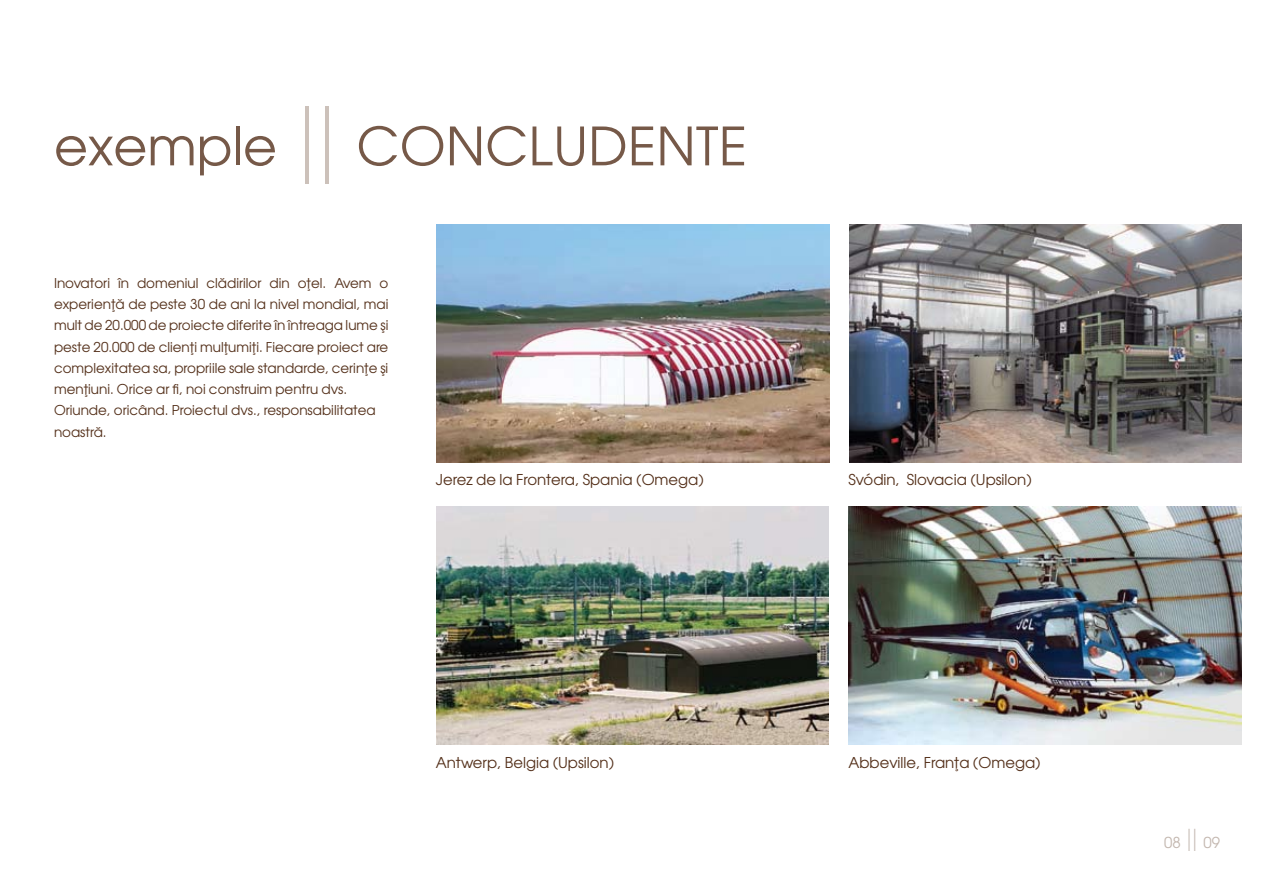
<style>
.page{position:relative;width:1263px;height:893px;background:#fff}
.page>*{position:absolute;margin:0;border:0;box-sizing:border-box;transform-origin:0 0}
.t1{font:52.5px "Avant Garde Gothic Book ITC";letter-spacing:.01em;color:#765948}
.t2{font:15px "Avant Garde Gothic Book ITC";color:#c3b7af}
.t3{font:14.85px "Avant Garde Gothic Book ITC";color:#54301a}
.t4{font:13.5px/21.3px "Avant Garde Gothic Book ITC";color:#54301a}
.s1{font-size:105px;color:#ccc1ba}
.s2{font-size:30px}
</style>
<div class="page">
<img style="left:848px;top:506px;width:393px;height:238px">
<img style="left:436px;top:506px;width:392px;height:238px">
<img style="left:437px;top:224px;width:392px;height:238px">
<img style="left:849px;top:224px;width:393px;height:238px">
<h1 class="t1" style="left:54px;top:115px;width:694px">exemple <span class="s1">||</span> CONCLUDENTE</h1>
<p class="t4" style="left:54px;top:272px;width:336px">Inovatori în domeniul clădirilor din oţel. Avem o experienţă de peste 30 de ani la nivel mondial, mai mult de 20.000 de proiecte diferite în întreaga lume şi peste 20.000 de clienţi mulţumiţi. Fiecare proiect are complexitatea sa, propriile sale standarde, cerinţe şi menţiuni. Orice ar fi, noi construim pentru dvs.<br>Oriunde, oricând. Proiectul dvs., responsabilitatea noastră.</p>
<p class="t3" style="left:436px;top:471px;width:270px">Jerez de la Frontera, Spania (Omega)</p>
<p class="t3" style="left:848px;top:471px;width:185px">Svódin, Slovacia (Upsilon)</p>
<p class="t3" style="left:436px;top:753px;width:180px">Antwerp, Belgia (Upsilon)</p>
<p class="t3" style="left:848px;top:753px;width:194px">Abbeville, Franţa (Omega)</p>
<p class="t2" style="left:1164px;top:833px;width:58px">08 <span class="s2">||</span> 09</p>
</div>
